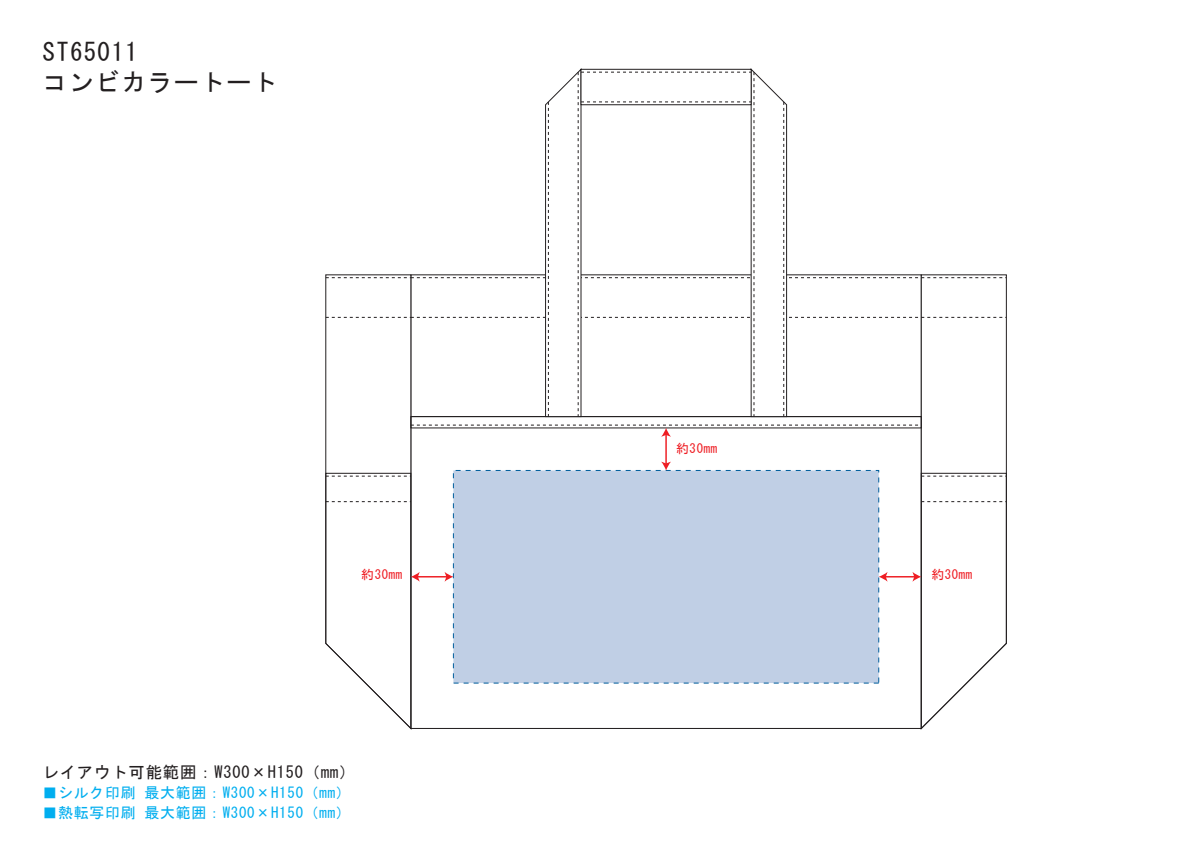
<style>
.page{position:relative;width:1191px;height:842px;background:#fff}
.page>*{position:absolute;margin:0;border:0;box-sizing:border-box;transform-origin:0 0}
.t1{font:25px/30px "MS Gothic";letter-spacing:.05em;color:#231f20}
.t2{font:16.4px "MS Gothic";letter-spacing:.05em;color:#231f20}
.t3{font:14.9px "MS Gothic";letter-spacing:.05em;color:#00aeef}
.t4{font:12.75px "MS Gothic";letter-spacing:.05em;color:#ee1d23}
</style>
<div class="page">
<svg style="left:326px;top:69px;width:680px;height:660px"></svg>
<h1 class="t1" style="left:43px;top:37px;width:237px">ST65011<br>コンビカラートート</h1>
<p class="t4" style="left:676px;top:442px;width:42px">約30mm</p>
<p class="t4" style="left:361px;top:568px;width:42px">約30mm</p>
<p class="t4" style="left:931px;top:568px;width:42px">約30mm</p>
<p class="t2" style="left:43px;top:764px;width:314px">レイアウト可能範囲：W300×H150（mm）</p>
<p class="t3" style="left:43px;top:785px;width:310px">■シルク印刷 最大範囲：W300×H150（mm）</p>
<p class="t3" style="left:43px;top:805px;width:310px">■熱転写印刷 最大範囲：W300×H150（mm）</p>
</div>
